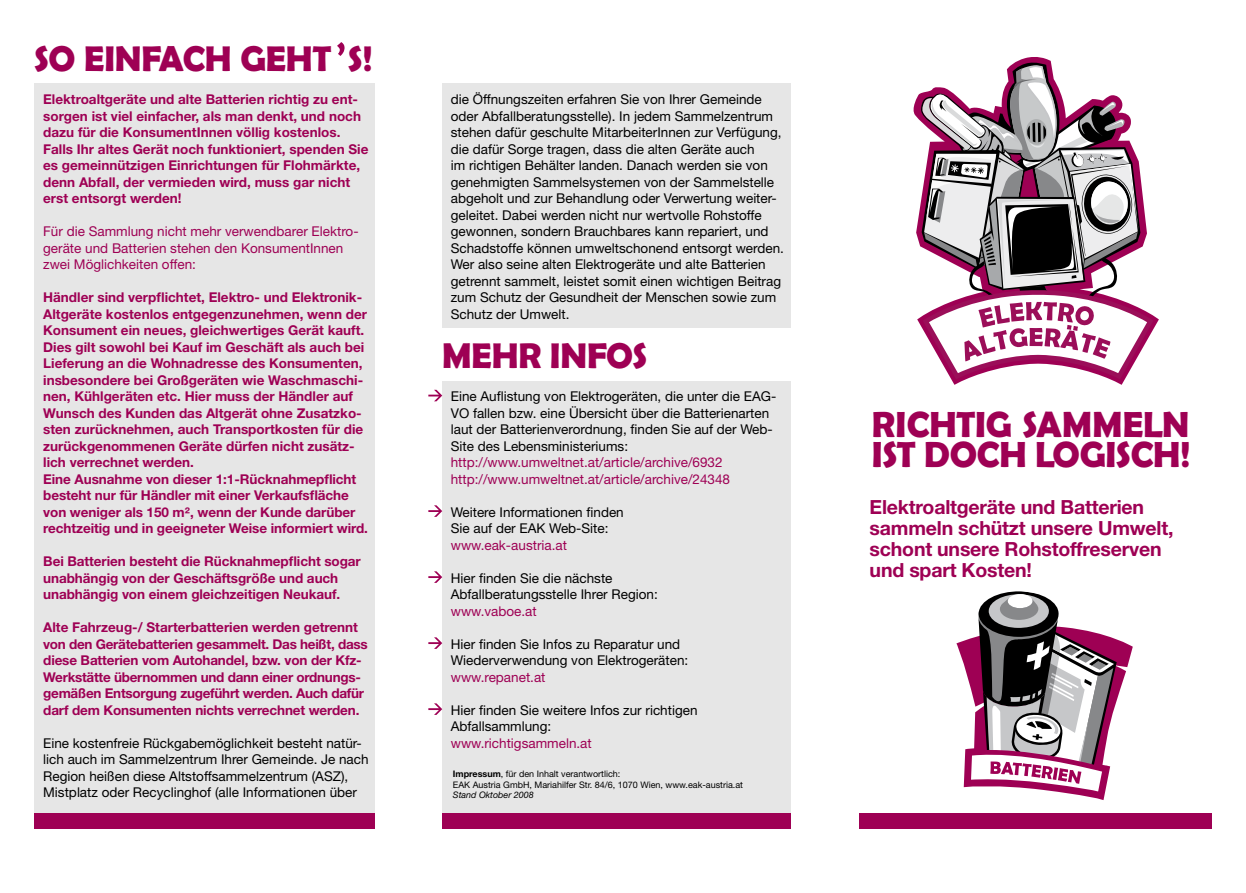
<style>
.page{position:relative;width:1246px;height:893px;background:#fff}
.page>*{position:absolute;margin:0;border:0;box-sizing:border-box;transform-origin:0 0}
.t1{font:600 36.6px/30.5px "Berlinsans";letter-spacing:-.01em;color:#9e0054}
.t2{font:600 36px "Berlinsans";letter-spacing:-.005em;color:#9e0054}
.t3{font:700 19.5px/21px "Helvetica Neue";letter-spacing:-.01em;color:#9e0054}
.t4{font:13.5px/16.5px "Helvetica Neue";color:#000}
.t5{font:700 13.5px/16.5px "Helvetica Neue";color:#9e0054}
.t6{font:13.5px/16.5px "Helvetica Neue";color:#9e0054}
.t7{font:700 13.5px/16.5px "Helvetica Neue";letter-spacing:-.02em;color:#9e0054}
.t8{font:9px/10.8px "Helvetica Neue";color:#000}
.t9{font:italic 9px "Helvetica Neue";color:#000}
.s1{font-weight:700}
</style>
<div class="page">
<div style="left:442px;top:382px;width:349px;height:439px;background:#e6e6e6"></div>
<div style="left:34px;top:84px;width:340px;height:737px;background:#e6e6e6"></div>
<svg style="left:428px;top:703px;width:14px;height:12px"></svg>
<svg style="left:428px;top:390px;width:14px;height:11px"></svg>
<svg style="left:428px;top:505px;width:14px;height:12px"></svg>
<svg style="left:428px;top:571px;width:14px;height:12px"></svg>
<svg style="left:337px;top:42px;width:8px;height:14px"></svg>
<svg style="left:428px;top:637px;width:14px;height:12px"></svg>
<svg style="left:913px;top:57px;width:246px;height:328px"></svg>
<svg style="left:921px;top:61px;width:232px;height:318px"></svg>
<div style="left:859px;top:813px;width:353px;height:15px;background:#9e0054"></div>
<div style="left:442px;top:813px;width:349px;height:15px;background:#9e0054"></div>
<div style="left:34px;top:813px;width:340px;height:15px;background:#9e0054"></div>
<div style="left:442px;top:84px;width:349px;height:244px;background:#e6e6e6"></div>
<svg style="left:956px;top:591px;width:177px;height:209px"></svg>
<h2 class="t2" style="left:34px;top:38px;width:340px">SO EINFACH GEHT S!</h2>
<p class="t5" style="left:43px;top:91px;width:327px">Elektroaltgeräte und alte Batterien richtig zu ent&shy;sorgen ist viel einfacher, als man denkt, und noch dazu für die KonsumentInnen völlig kostenlos.<br>Falls Ihr altes Gerät noch funktioniert, spenden Sie es gemeinnützigen Einrichtungen für Flohmärkte, denn Abfall, der vermieden wird, muss gar nicht erst entsorgt werden!</p>
<p class="t6" style="left:43px;top:223px;width:317px">Für die Sammlung nicht mehr verwendbarer Elektro&shy;geräte und Batterien stehen den KonsumentInnen zwei Möglichkeiten offen:</p>
<p class="t5" style="left:43px;top:289px;width:326px">Händler sind verpflichtet, Elektro- und Elektronik-Altgeräte kostenlos entgegenzunehmen, wenn der Konsument ein neues, gleichwertiges Gerät kauft.<br>Dies gilt sowohl bei Kauf im Geschäft als auch bei Lieferung an die Wohnadresse des Konsumenten, insbesondere bei Großgeräten wie Waschmaschi&shy;nen, Kühlgeräten etc. Hier muss der Händler auf Wunsch des Kunden das Altgerät ohne Zusatzko&shy;sten zurücknehmen, auch Transportkosten für die zurückgenommenen Geräte dürfen nicht zusätz&shy;lich verrechnet werden.<br>Eine Ausnahme von dieser 1:1-Rücknahmepflicht besteht nur für Händler mit einer Verkaufsfläche von weniger als 150 m², wenn der Kunde darüber rechtzeitig und in geeigneter Weise informiert wird.</p>
<p class="t5" style="left:43px;top:553px;width:319px">Bei Batterien besteht die Rücknahmepflicht sogar unabhängig von der Geschäftsgröße und auch unabhängig von einem gleichzeitigen Neukauf.</p>
<p class="t7" style="left:43px;top:619px;width:326px">Alte Fahrzeug-/ Starterbatterien werden getrennt von den Gerätebatterien gesammelt. Das heißt, dass diese Batterien vom Autohandel, bzw. von der Kfz-Werkstätte übernommen und dann einer ordnungs&shy;gemäßen Entsorgung zugeführt werden. Auch dafür darf dem Konsumenten nichts verrechnet werden.</p>
<p class="t4" style="left:43px;top:734px;width:327px">Eine kostenfreie Rückgabemöglichkeit besteht natür&shy;lich auch im Sammelzentrum Ihrer Gemeinde. Je nach Region heißen diese Altstoffsammelzentrum (ASZ), Mistplatz oder Recyclinghof (alle Informationen über</p>
<p class="t4" style="left:451px;top:91px;width:335px">die Öffnungszeiten erfahren Sie von Ihrer Gemeinde oder Abfallberatungsstelle). In jedem Sammelzentrum stehen dafür geschulte MitarbeiterInnen zur Verfügung, die dafür Sorge tragen, dass die alten Geräte auch<br>im richtigen Behälter landen. Danach werden sie von genehmigten Sammelsystemen von der Sammelstelle abgeholt und zur Behandlung oder Verwertung weiter&shy;geleitet. Dabei werden nicht nur wertvolle Rohstoffe gewonnen, sondern Brauchbares kann repariert, und Schadstoffe können umweltschonend entsorgt werden.<br>Wer also seine alten Elektrogeräte und alte Batterien getrennt sammelt, leistet somit einen wichtigen Beitrag zum Schutz der Gesundheit der Menschen sowie zum Schutz der Umwelt.</p>
<h2 class="t2" style="left:442px;top:335px;width:207px">MEHR INFOS</h2>
<p class="t4" style="left:451px;top:388px;width:327px">Eine Auflistung von Elektrogeräten, die unter die EAG-VO fallen bzw. eine Übersicht über die Batterienarten laut der Batterienverordnung, finden Sie auf der Web-Site des Lebensministeriums:</p>
<p class="t6" style="left:451px;top:454px;width:281px">http://www.umweltnet.at/article/archive/6932 http://www.umweltnet.at/article/archive/24348</p>
<p class="t4" style="left:451px;top:504px;width:175px">Weitere Informationen finden<br>Sie auf der EAK Web-Site:</p>
<p class="t6" style="left:451px;top:537px;width:118px">www.eak-austria.at</p>
<p class="t4" style="left:451px;top:570px;width:209px">Hier finden Sie die nächste<br>Abfallberatungsstelle Ihrer Region:</p>
<p class="t6" style="left:451px;top:603px;width:87px">www.vaboe.at</p>
<p class="t4" style="left:451px;top:636px;width:239px">Hier finden Sie Infos zu Reparatur und<br>Wiederverwendung von Elektrogeräten:</p>
<p class="t6" style="left:451px;top:669px;width:96px">www.repanet.at</p>
<p class="t4" style="left:451px;top:702px;width:248px">Hier finden Sie weitere Infos zur richtigen<br>Abfallsammlung:</p>
<p class="t6" style="left:451px;top:735px;width:142px">www.richtigsammeln.at</p>
<p class="t8" style="left:453px;top:768px;width:292px"><span class="s1">Impressum</span>, für den Inhalt verantwortlich:<br>EAK Austria GmbH, Mariahilfer Str. 84/6, 1070 Wien, www.eak-austria.at</p>
<p class="t9" style="left:453px;top:790px;width:83px">Stand Oktober 2008</p>
<h1 class="t1" style="left:872px;top:409px;width:320px">RICHTIG SAMMELN<br>IST DOCH LOGISCH!</h1>
<h3 class="t3" style="left:870px;top:496px;width:305px">Elektroaltgeräte und Batterien sammeln schützt unsere Umwelt, schont unsere Rohstoffreserven und spart Kosten!</h3>
</div>
